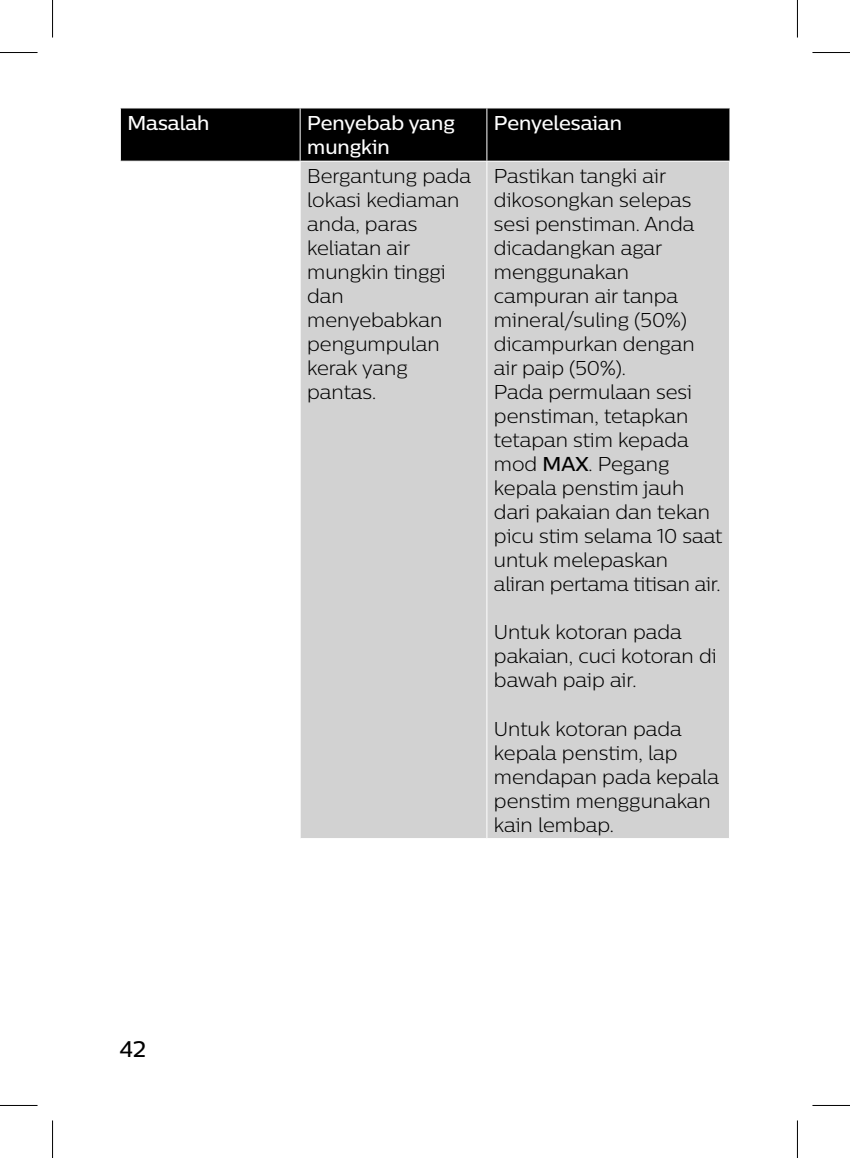
<style>
.page{position:relative;width:850px;height:1158px;background:#fff}
.page>*{position:absolute;margin:0;border:0;box-sizing:border-box;transform-origin:0 0}
.t1{font:500 22.5px "Centrale Sans";color:#000}
.chapter-table-roweve{font:300 20px/24px "Centrale Sans";color:#000}
.TABEL_kopjes{font:500 20px/24px "Centrale Sans";color:#fff}
.s1{font-weight:500}
</style>
<div class="page">
<div style="left:121px;top:108px;width:608px;height:53px;background:#000"></div>
<div style="left:300px;top:162px;width:428px;height:676px;background:#d2d2d2"></div>
<hr style="left:299px;top:108px;width:1px;height:53px;background:#fff">
<hr style="left:486px;top:108px;width:1px;height:53px;background:#fff">
<hr style="left:486px;top:162px;width:1px;height:676px;background:#fff">
<hr style="left:0;top:52px;width:38px;height:1px;background:#000">
<hr style="left:812px;top:52px;width:37px;height:1px;background:#000">
<hr style="left:0;top:1104px;width:38px;height:1px;background:#000">
<hr style="left:812px;top:1104px;width:37px;height:1px;background:#000">
<hr style="left:52px;top:0;width:1px;height:38px;background:#000">
<hr style="left:52px;top:1120px;width:1px;height:37px;background:#000">
<hr style="left:796px;top:0;width:1px;height:38px;background:#000">
<hr style="left:796px;top:1120px;width:1px;height:37px;background:#000">
<p class="TABEL_kopjes" style="left:127px;top:111px;width:83px">Masalah</p>
<p class="TABEL_kopjes" style="left:307px;top:111px;width:149px">Penyebab yang mungkin</p>
<p class="TABEL_kopjes" style="left:493px;top:111px;width:129px">Penyelesaian</p>
<p class="chapter-table-roweve" style="left:307px;top:164px;width:165px">Bergantung pada lokasi kediaman anda, paras keliatan air mungkin tinggi dan menyebabkan pengumpulan kerak yang pantas.</p>
<p class="chapter-table-roweve" style="left:493px;top:164px;width:202px">Pastikan tangki air dikosongkan selepas sesi penstiman. Anda dicadangkan agar menggunakan campuran air tanpa mineral/suling (50%) dicampurkan dengan air paip (50%).</p>
<p class="chapter-table-roweve" style="left:493px;top:380px;width:230px">Pada permulaan sesi penstiman, tetapkan tetapan stim kepada mod <span class="s1">MAX</span>. Pegang kepala penstim jauh dari pakaian dan tekan picu stim selama 10 saat untuk melepaskan aliran pertama titisan air.</p>
<p class="chapter-table-roweve" style="left:493px;top:620px;width:224px">Untuk kotoran pada pakaian, cuci kotoran di bawah paip air.</p>
<p class="chapter-table-roweve" style="left:493px;top:716px;width:226px">Untuk kotoran pada kepala penstim, lap mendapan pada kepala penstim menggunakan kain lembap.</p>
<p class="t1" style="left:120px;top:1034px;width:28px">42</p>
</div>
